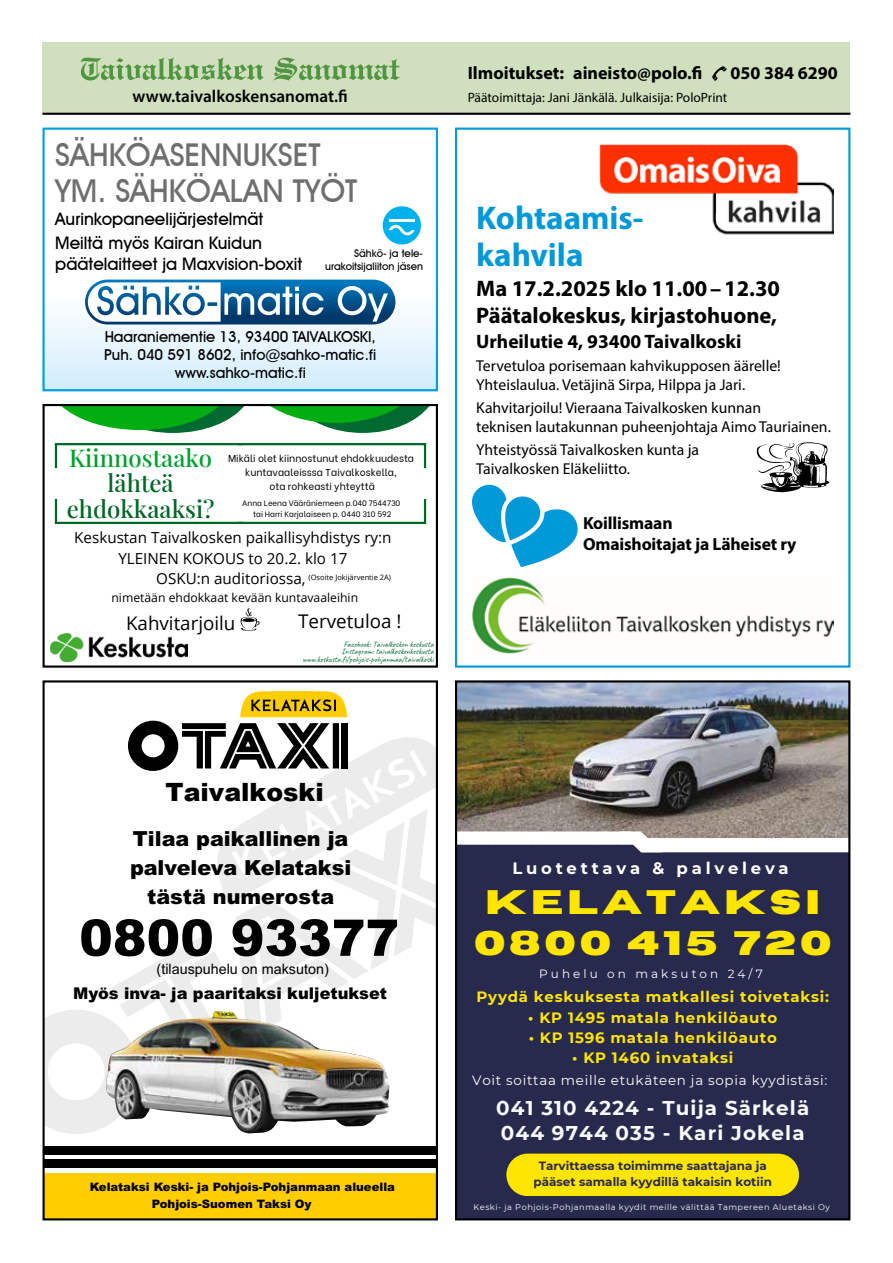
<style>
.page{position:relative;width:893px;height:1263px;background:#fff}
.page>*{position:absolute;margin:0;border:0;box-sizing:border-box;transform-origin:0 0}
.t1{font:900 50.55px "Arial";color:#000}
.t2{font:700 33.9px/41.2px "Horizon";letter-spacing:.11em;color:#ffe500;text-align:center}
.t3{font:700 33px/37.5px "Myriad Pro";color:#0099d7}
.t4{font:500 31.5px/36px "Avant Garde IT Cby BT";color:#706f6f}
.t5{font:900 25.2px "Arial";color:#000}
.t6{font:500 24px/25.5px "Playfair Display";color:#006626;text-align:center}
.t7{font:500 24px "Playfair Display";color:#00a02f}
.t8{font:700 22.5px/27px "Myriad Pro";color:#000}
.t9{font:900 20.7px/29.2px "Arial";color:#000;text-align:center}
.t10{font:700 19.95px/24.6px "Montserrat";letter-spacing:.055em;color:#f8fafd}
.t11{font:700 19.5px "Myriad Pro";color:#000}
.t12{font:18.75px "Open Sans";color:#000}
.t13{font:700 18px "Myriad Pro";color:#000}
.t14{font:700 17.55px/21px "Myriad Pro";letter-spacing:-.01em;color:#000}
.t15{font:500 17.25px/23.9px "Avant Garde IT Cby BT";color:#000}
.t16{font:600 17.25px "Myriad Pro";color:#000}
.t17{font:700 16.5px "Montserrat";letter-spacing:.23em;color:#fff}
.t18{font:900 16.2px "Arial";color:#000}
.t19{font:15.75px/18.9px "Myriad Pro";color:#000}
.t20{font:15.15px/20.7px "Open Sans";color:#000;text-align:center}
.t21{font:700 15px "Montserrat";letter-spacing:.05em;color:#ffe500}
.t22{font:500 15px/18px "Avant Garde IT Cby BT";color:#000;text-align:center}
.t23{font:14.4px "Arial";color:#000}
.t24{font:13.5px "Myriad Pro";color:#000}
.t25{font:13.5px "Montserrat";letter-spacing:.055em;color:#fff}
.t26{font:12.15px "Open Sans";color:#000}
.t27{font:700 12px/15.8px "Montserrat";color:#272a4d;text-align:center}
.t28{font:12px "Montserrat";letter-spacing:.26em;color:#fff}
.t29{font:900 11.7px/16.4px "Arial";color:#000}
.t30{font:500 10.5px/12.6px "Avant Garde IT Cby BT";color:#000;text-align:right}
.t31{font:10.05px/14px "Be Vietnam";color:#000;text-align:center}
.t32{font:8.25px/7.6px "Caveat";color:#006a31;text-align:right}
.t33{font:8.25px "Montserrat";letter-spacing:.065em;color:#fff}
.t34{font:7.8px/10.9px "Be Vietnam";color:#000;text-align:center}
.t35{font:7.5px "Open Sans";color:#000}
</style>
<div class="page">
<div style="left:43px;top:43px;width:807px;height:71px;background:#d0e0be"></div>
<hr style="left:43px;top:113px;width:807px;height:2px;background:#000">
<svg style="left:712px;top:66px;width:15px;height:15px"></svg>
<svg style="left:80px;top:57px;width:183px;height:24px"></svg>
<svg style="left:273px;top:58px;width:127px;height:23px"></svg>
<div style="left:44px;top:1173px;width:393px;height:46px;background:#ffcd00"></div>
<div style="left:44px;top:1160px;width:393px;height:8px;background:#000"></div>
<div style="left:44px;top:1147px;width:393px;height:8px;background:#000"></div>
<svg style="left:46px;top:691px;width:389px;height:443px"></svg>
<div style="left:43px;top:680px;width:395px;height:540px;border:2px solid #000"></div>
<div style="left:456px;top:681px;width:393px;height:538px;background:#272a4d"></div>
<img style="left:458px;top:683px;width:389px;height:148px">
<svg style="left:458px;top:831px;width:389px;height:21px"></svg>
<div style="left:506px;top:1153px;width:293px;height:43px;background:#ffe500;border-radius:21px"></div>
<div style="left:455px;top:680px;width:395px;height:540px;border:2px solid #000"></div>
<svg style="left:272px;top:407px;width:157px;height:26px"></svg>
<svg style="left:62px;top:407px;width:182px;height:26px"></svg>
<img style="left:51px;top:634px;width:136px;height:28px">
<hr style="left:238px;top:443px;width:188px;height:2px;background:#006626">
<hr style="left:55px;top:522px;width:188px;height:2px;background:#006626">
<hr style="left:55px;top:443px;width:188px;height:2px;background:#006626">
<hr style="left:238px;top:522px;width:188px;height:2px;background:#006626">
<svg style="left:55px;top:445px;width:2px;height:23px"></svg>
<svg style="left:424px;top:445px;width:2px;height:23px"></svg>
<svg style="left:55px;top:499px;width:2px;height:23px"></svg>
<svg style="left:424px;top:499px;width:2px;height:23px"></svg>
<svg style="left:241px;top:608px;width:19px;height:23px"></svg>
<div style="left:43px;top:404px;width:395px;height:264px;border:2px solid #000"></div>
<div style="left:43px;top:285px;width:395px;height:106px;background:linear-gradient(to bottom,#fff,#d3edfd)"></div>
<div style="left:43px;top:128px;width:395px;height:263px;border:2px solid #009fe3"></div>
<svg style="left:85px;top:280px;width:310px;height:44px"></svg>
<svg style="left:88px;top:282px;width:300px;height:40px"></svg>
<div style="left:383px;top:206px;width:38px;height:38px;background:#00b1eb;border-radius:50%"></div>
<svg style="left:389px;top:225px;width:25px;height:11px"></svg>
<hr style="left:389px;top:219px;width:26px;height:3px;background:#fff">
<img style="left:600px;top:145px;width:233px;height:90px">
<div style="left:455px;top:128px;width:395px;height:540px;border:2px solid #0099d7"></div>
<svg style="left:472px;top:484px;width:106px;height:83px"></svg>
<img style="left:472px;top:577px;width:361px;height:77px">
<svg style="left:756px;top:442px;width:73px;height:50px"></svg>
<p class="t13" style="left:468px;top:62px;width:236px">Ilmoitukset: aineisto@polo.fi</p>
<p class="t13" style="left:730px;top:62px;width:109px">050 384 6290</p>
<p class="t16" style="left:133px;top:85px;width:217px">www.taivalkoskensanomat.fi</p>
<p class="t24" style="left:468px;top:89px;width:261px">Päätoimittaja: Jani Jänkälä. Julkaisija: PoloPrint</p>
<h3 class="t4" style="left:55px;top:137px;width:304px">SÄHKÖASENNUKSET<br>YM. SÄHKÖALAN TYÖT</h3>
<p class="t15" style="left:55px;top:207px;width:210px">Aurinkopaneelijärjestelmät<br>Meiltä myös Kairan Kuidun</p>
<p class="t15" style="left:55px;top:252px;width:248px">päätelaitteet ja Maxvision-boxit</p>
<p class="t30" style="left:325px;top:247px;width:99px">Sähkö- ja tele&shy;urakoitsijaliiton jäsen</p>
<p class="t22" style="left:104px;top:328px;width:274px">Haaraniementie 13, 93400 TAIVALKOSKI,<br>Puh. 040 591 8602, info@sahko-matic.fi www.sahko-matic.fi</p>
<h3 class="t7" style="left:69px;top:439px;width:145px">Kiinnostaako</h3>
<h3 class="t6" style="left:67px;top:468px;width:149px">lähteä ehdokkaaksi?</h3>
<p class="t31" style="left:228px;top:451px;width:188px">Mikäli olet kiinnostunut ehdokkuudesta kuntavaaleisssa Taivalkoskella,<br>ota rohkeasti yhteyttä</p>
<p class="t34" style="left:242px;top:497px;width:160px">Anna Leena Vääräniemeen p.040 7544730 tai Harri Karjalaiseen p. 0440 310 592</p>
<p class="t20" style="left:74px;top:527px;width:319px">Keskustan Taivalkosken paikallisyhdistys ry:n<br>YLEINEN KOKOUS to 20.2. klo 17<br>OSKU:n auditoriossa,</p>
<p class="t26" style="left:111px;top:589px;width:248px">nimetään ehdokkaat kevään kuntavaaleihin</p>
<p class="t35" style="left:309px;top:572px;width:84px">(Osoite Jokijärventie 2A)</p>
<p class="t12" style="left:126px;top:610px;width:111px">Kahvitarjoilu</p>
<p class="t12" style="left:298px;top:608px;width:105px">Tervetuloa !</p>
<p class="t32" style="left:302px;top:640px;width:133px">Facebook: Taivalkosken keskusta<br>Instagram: taivalkoskenkeskusta www.keskusta.fi/pohjois-pohjanmaa/taivalkoski</p>
<h3 class="t3" style="left:476px;top:198px;width:169px">Kohtaamis&shy;kahvila</h3>
<h3 class="t8" style="left:476px;top:274px;width:305px">Ma 17.2.2025 klo 11.00 – 12.30<br>Päätalokeskus, kirjastohuone,</h3>
<p class="t11" style="left:476px;top:329px;width:267px">Urheilutie 4, 93400 Taivalkoski</p>
<p class="t19" style="left:476px;top:356px;width:306px">Tervetuloa porisemaan kahvikupposen äärelle!<br>Yhteislaulua. Vetäjinä Sirpa, Hilppa ja Jari.</p>
<p class="t19" style="left:476px;top:398px;width:356px">Kahvitarjoilu! Vieraana Taivalkosken kunnan<br>teknisen lautakunnan puheenjohtaja Aimo Tauriainen.</p>
<p class="t19" style="left:476px;top:440px;width:224px">Yhteistyössä Taivalkosken kunta ja<br>Taivalkosken Eläkeliitto.</p>
<p class="t14" style="left:583px;top:512px;width:215px">Koillismaan<br>Omaishoitajat ja Läheiset ry</p>
<h3 class="t5" style="left:166px;top:774px;width:160px">Taivalkoski</h3>
<h3 class="t9" style="left:130px;top:823px;width:223px">Tilaa paikallinen ja palveleva Kelataksi tästä numerosta</h3>
<h1 class="t1" style="left:79px;top:901px;width:321px">0800 93377</h1>
<p class="t23" style="left:157px;top:959px;width:174px">(tilauspuhelu on maksuton)</p>
<p class="t18" style="left:73px;top:981px;width:315px">Myös inva- ja paaritaksi kuljetukset</p>
<p class="t29" style="left:152px;top:1178px;width:245px;text-indent:-62px">Kelataksi Keski- ja Pohjois-Pohjanmaan alueella<br>Pohjois-Suomen Taksi Oy</p>
<p class="t17" style="left:512px;top:856px;width:278px">Luotettava &amp; palveleva</p>
<h2 class="t2" style="left:474px;top:882px;width:359px">KELATAKSI<br>0800 415 720</h2>
<p class="t28" style="left:539px;top:965px;width:225px">Puhelu on maksuton 24/7</p>
<p class="t21" style="left:477px;top:986px;width:354px">Pyydä keskuksesta matkallesi toivetaksi:</p>
<p class="t21" style="left:528px;top:1006px;width:250px">• KP 1495 matala henkilöauto</p>
<p class="t21" style="left:529px;top:1026px;width:250px">• KP 1596 matala henkilöauto</p>
<p class="t21" style="left:572px;top:1047px;width:163px">• KP 1460 invataksi</p>
<p class="t25" style="left:472px;top:1070px;width:356px">Voit soittaa meille etukäteen ja sopia kyydistäsi:</p>
<p class="t10" style="left:496px;top:1094px;width:315px">041 310 4224 - Tuija Särkelä<br>044 9744 035 - Kari Jokela</p>
<p class="t27" style="left:534px;top:1158px;width:240px">Tarvittaessa toimimme saattajana ja pääset samalla kyydillä takaisin kotiin</p>
<p class="t33" style="left:474px;top:1202px;width:358px">Keski- ja Pohjois-Pohjanmaalla kyydit meille välittää Tampereen Aluetaksi Oy</p>
</div>
